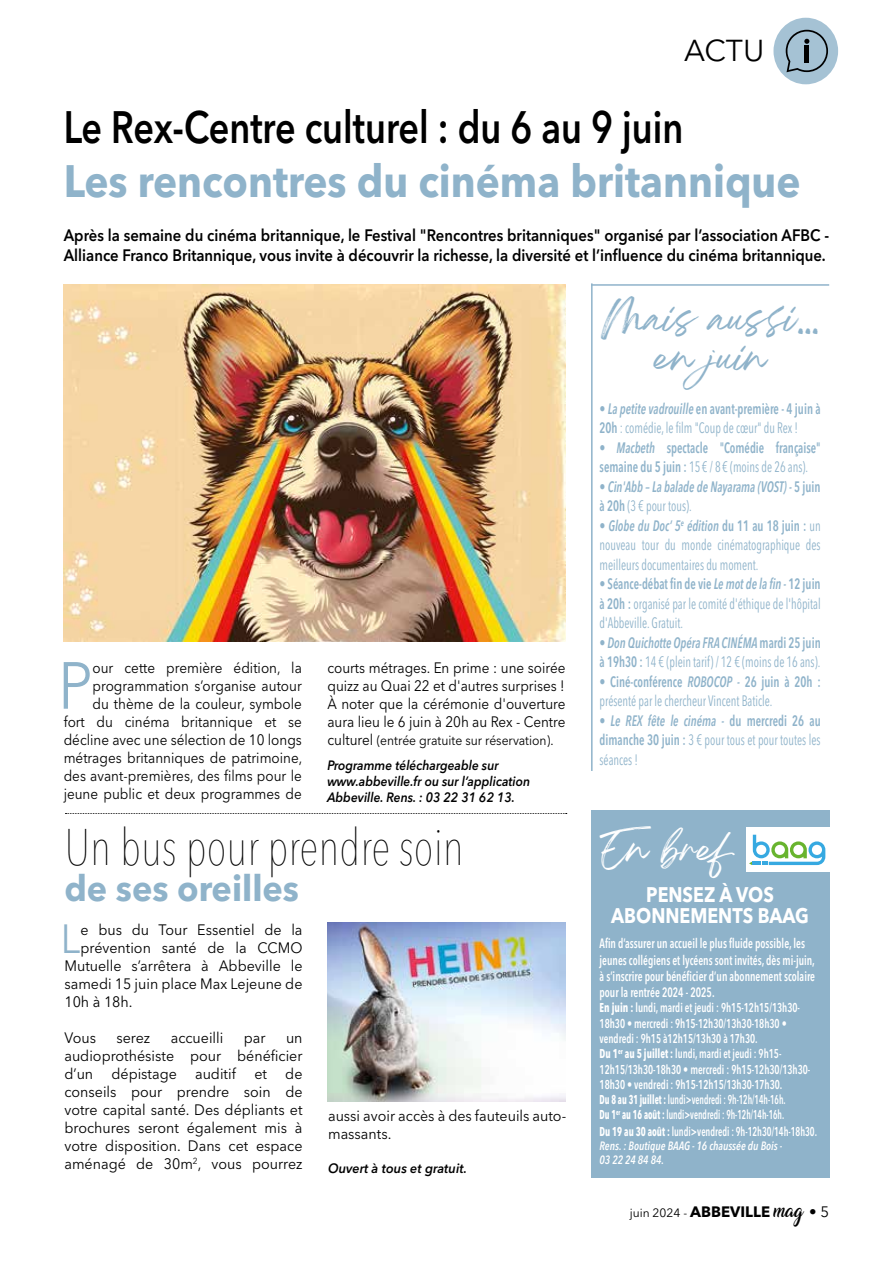
<style>
.page{position:relative;width:893px;height:1263px;background:#fff}
.page>*{position:absolute;margin:0;border:0;box-sizing:border-box;transform-origin:0 0}
.t1{font:65.85px "Avenir Next LT Pro";color:#8fb3ca;scale:.9 1}
.t2{font:200 condensed 51px "Avenir Next LT Pro";color:#000;scale:.95 1}
.t3{font:700 45px "Avenir Next LT Pro";color:#8fb3ca;scale:.9 1}
.t4{font:600 45px "Avenir Next LT Pro";color:#000;scale:.8 1}
.t5{font:40.35px "Avenir Next LT Pro";color:#8fb3ca;scale:.95 1}
.t6{font:700 36px "Avenir Next LT Pro";color:#8fb3ca;scale:.95 1}
.t7{font:33px/39.6px "Breathing Personal Use";color:#8fb3ca;text-align:center;scale:1.1 1}
.t8{font:32.4px "Breathing Personal Use";color:#fff;scale:1.11 1}
.t9{font:30px "Avenir Next LT Pro";color:#000}
.t10{font:700 21px/21px "Avenir Next LT Pro";color:#fff;text-align:center;scale:.85 1}
.t11{font:600 16.5px/19.8px "Avenir Next LT Pro";color:#000;scale:.9 1}
.t12{font:condensed 15px/19.5px "Avenir Next LT Pro";color:#8fb3ca;scale:.8 1}
.t13{font:15px/18px "Avenir Next LT Pro";color:#000;text-align:justify;scale:.95 1}
.t14{font:15px/18px "Avenir Next LT Pro";color:#000;text-align:right;scale:.9 1}
.t15{font:600 condensed 15px/19.5px "Avenir Next LT Pro";color:#8fb3ca;scale:.8 1}
.t16{font:italic 600 condensed 15px/19.5px "Avenir Next LT Pro";color:#8fb3ca;scale:.8 1}
.t17{font:600 condensed 13.5px/16.2px "Avenir Next LT Pro";color:#fff;scale:.8 1}
.t18{font:13.5px/25.2px "Avenir Next LT Pro";color:#000;scale:.9 1}
.t19{font:italic 600 13.5px/16.2px "Avenir Next LT Pro";color:#000;scale:.9 1}
.t20{font:italic 600 13.5px "Avenir Next LT Pro";color:#000;scale:.95 1}
.t21{font:600 condensed 12.75px/15.5px "Avenir Next LT Pro";color:#fff;scale:.8 1}
.t22{font:italic 600 condensed 12px/14.4px "Avenir Next LT Pro";color:#fff;scale:.9 1}
.t23{font:12px "Avenir Next LT Pro";color:#000}
.s1{font-size:15px}
.s2{font-weight:600;font-style:italic}
.s3{font-weight:600}
.s4{font-weight:400}
.s5{font-style:italic}
.s6{font-weight:400;font-style:normal}
.s7{font-style:normal}
.s8{font-weight:700}
.s9{font-weight:700;font-size:15px}
.s10{font-family:"Amarillo"}
</style>
<div class="page">
<div style="left:773px;top:18px;width:65px;height:66px;background:#a5c2d4;border-radius:50%"></div>
<svg style="left:786px;top:30px;width:42px;height:42px"></svg>
<hr style="left:805px;top:46px;width:4px;height:17px;background:#000">
<img style="left:64px;top:285px;width:502px;height:356px">
<div style="left:591px;top:811px;width:238px;height:367px;background:#8fb3ca"></div>
<div style="left:746px;top:828px;width:86px;height:44px;background:#fff"></div>
<svg style="left:749px;top:835px;width:76px;height:30px"></svg>
<svg style="left:65px;top:813px;width:502px;height:1px"></svg>
<img style="left:327px;top:923px;width:239px;height:178px">
<hr style="left:591px;top:284px;width:238px;height:2px;background:#8fb3ca">
<hr style="left:591px;top:283px;width:2px;height:488px;background:#8fb3ca">
<h3 class="t9" style="left:684px;top:33px;width:82px">ACTU</h3>
<h3 class="t4" style="left:64px;top:100px;width:776px">Le Rex-Centre culturel : du 6 au 9 juin</h3>
<h3 class="t3" style="left:64px;top:154px;width:820px">Les rencontres du cinéma britannique</h3>
<p class="t11" style="left:64px;top:225px;width:852px">Après la semaine du cinéma britannique, le Festival "Rencontres britanniques" organisé par l’association AFBC -<br>Alliance Franco Britannique, vous invite à découvrir la richesse, la diversité et l’influence du cinéma britannique.</p>
<p class="t14" style="left:64px;top:658px;width:267px">our cette première édition, la programmation s’organise autour<br>du thème de la couleur, symbole<br>fort du cinéma britannique et se décline avec une sélection de 10 longs métrages britanniques de patrimoine, des avant-premières, des films pour le jeune public et deux programmes de</p>
<p class="t14" style="left:327px;top:658px;width:266px;text-align:justify">courts métrages. En prime : une soirée quizz au Quai 22 et d'autres surprises !<br>À noter que la cérémonie d'ouverture aura lieu le 6 juin à 20h au Rex - Centre</p>
<h1 class="t1" style="left:58px;top:646px;width:40px">P</h1>
<p class="t18" style="left:327px;top:727px;width:253px"><span class="s1">culturel</span> (entrée gratuite sur réservation).<br><span class="s2">Programme téléchargeable sur</span></p>
<p class="t19" style="left:327px;top:773px;width:227px">www.abbeville.fr ou sur l’application<br>Abbeville. Rens. : 03 22 31 62 13.</p>
<h2 class="t2" style="left:64px;top:817px;width:422px">Un bus pour prendre soin</h2>
<h3 class="t6" style="left:64px;top:867px;width:248px">de ses oreilles</h3>
<h3 class="t5" style="left:61px;top:915px;width:22px">L</h3>
<p class="t13" style="left:80px;top:921px;width:235px">e bus du Tour Essentiel de la</p>
<p class="t13" style="left:80px;top:939px;width:235px">prévention santé de la CCMO</p>
<p class="t13" style="left:64px;top:957px;width:252px">Mutuelle s’arrêtera à Abbeville le</p>
<p class="t13" style="left:64px;top:975px;width:252px">samedi 15 juin place Max Lejeune de</p>
<p class="t13" style="left:64px;top:993px;width:73px">10h à 18h.</p>
<p class="t13" style="left:64px;top:1029px;width:35px">Vous</p>
<p class="t13" style="left:116px;top:1029px;width:37px">serez</p>
<p class="t13" style="left:171px;top:1029px;width:57px">accueilli</p>
<p class="t13" style="left:244px;top:1029px;width:24px">par</p>
<p class="t13" style="left:64px;top:1029px;width:252px;text-indent:222px">un audioprothésiste pour bénéficier d’un dépistage auditif et de conseils pour prendre soin de votre capital santé. Des dépliants et brochures seront également mis à votre disposition. Dans cet espace aménagé de 30m<sup>2</sup>, vous pourrez</p>
<p class="t13" style="left:328px;top:1107px;width:252px">aussi avoir accès à des fauteuils auto&shy;massants.</p>
<p class="t20" style="left:328px;top:1160px;width:148px">Ouvert à tous et gratuit.</p>
<h3 class="t7" style="left:601px;top:307px;width:199px">Mais aussi<sup>... </sup>en juin</h3>
<p class="t12" style="left:600px;top:399px;width:278px">• <span class="s2">La petite vadrouille</span> <span class="s3">en avant-première - 4 juin à<br>20h</span> : comédie, le film "Coup de cœur" du Rex !</p>
<p class="t15" style="left:600px;top:438px;width:278px"><span class="s4">•</span> <span class="s5">Macbeth</span> spectacle "Comédie française" semaine du 5 juin : <span class="s4">15 € / 8 € (moins de 26 ans).</span></p>
<p class="t16" style="left:600px;top:477px;width:278px"><span class="s6">•</span> Cin'Abb – La balade de Nayarama (VOST) - <span class="s7">5 juin à 20h</span> <span class="s6">(3 € pour tous).</span></p>
<p class="t12" style="left:600px;top:516px;width:278px;text-align:justify">• <span class="s2">Globe du Doc’ 5</span><sup>e</sup> <span class="s2">édition</span> <span class="s3">du 11 au 18 juin :</span> un nouveau tour du monde cinématographique des meilleurs documentaires du moment.</p>
<p class="t12" style="left:600px;top:574px;width:278px;text-align:justify">• <span class="s3">Séance-débat fin de vie</span> <span class="s2">Le mot de la fin -</span> <span class="s3">12 juin à 20h :</span> organisé par le comité d'éthique de l'hôpital d'Abbeville. Gratuit.</p>
<p class="t12" style="left:600px;top:633px;width:278px">• <span class="s2">Don Quichotte Opéra FRA CINÉMA</span> <span class="s3">mardi 25 juin à 19h30 :</span> 14 € (plein tarif) / 12 € (moins de 16 ans).</p>
<p class="t12" style="left:600px;top:672px;width:278px">• <span class="s3">Ciné-conférence</span> <span class="s2">ROBOCOP -</span> <span class="s3">26 juin à 20h : </span>présenté par le chercheur Vincent Baticle.</p>
<p class="t12" style="left:600px;top:711px;width:278px;text-align:justify">• <span class="s2">Le REX fête le cinéma -</span> <span class="s3">du mercredi 26 au dimanche 30 juin :</span> 3 € pour tous et pour toutes les séances !</p>
<h3 class="t8" style="left:600px;top:839px;width:120px">En bref</h3>
<h3 class="t10" style="left:611px;top:884px;width:234px">PENSEZ À VOS<br>ABONNEMENTS BAAG</h3>
<p class="t17" style="left:600px;top:935px;width:271px">Afin d’assurer un accueil le plus fluide possible, les jeunes collégiens et lycéens sont invités, dès mi-juin, à s’inscrire pour bénéficier d’un abonnement scolaire pour la rentrée 2024 - 2025.</p>
<p class="t21" style="left:600px;top:1000px;width:273px"><span class="s8">En juin :</span> lundi, mardi et jeudi : 9h15-12h15/13h30- 18h30 • mercredi : 9h15-12h30/13h30-18h30 • vendredi : 9h15 à12h15/13h30 à 17h30.<br><span class="s8">Du 1</span><sup>er</sup> <span class="s8">au 5 juillet :</span> lundi, mardi et jeudi : 9h15- 12h15/13h30-18h30 • mercredi : 9h15-12h30/13h30- 18h30 • vendredi : 9h15-12h15/13h30-17h30.<br><span class="s8">Du 8 au 31 juillet :</span> lundi&gt;vendredi : 9h-12h/14h-16h.<br><span class="s8">Du 1</span><sup>er</sup> <span class="s8">au 16 août :</span> lundi&gt;vendredi : 9h-12h/14h-16h.<br><span class="s8">Du 19 au 30 août :</span> lundi&gt;vendredi : 9h-12h30/14h-18h30.</p>
<p class="t22" style="left:600px;top:1138px;width:205px">Rens. : Boutique BAAG - 16 chaussée du Bois -<br>03 22 24 84 84.</p>
<p class="t23" style="left:630px;top:1205px;width:201px">juin 2024 - <span class="s9">ABBEVILLE</span> <span class="s10">mag</span> <span class="s1">• 5</span></p>
</div>
